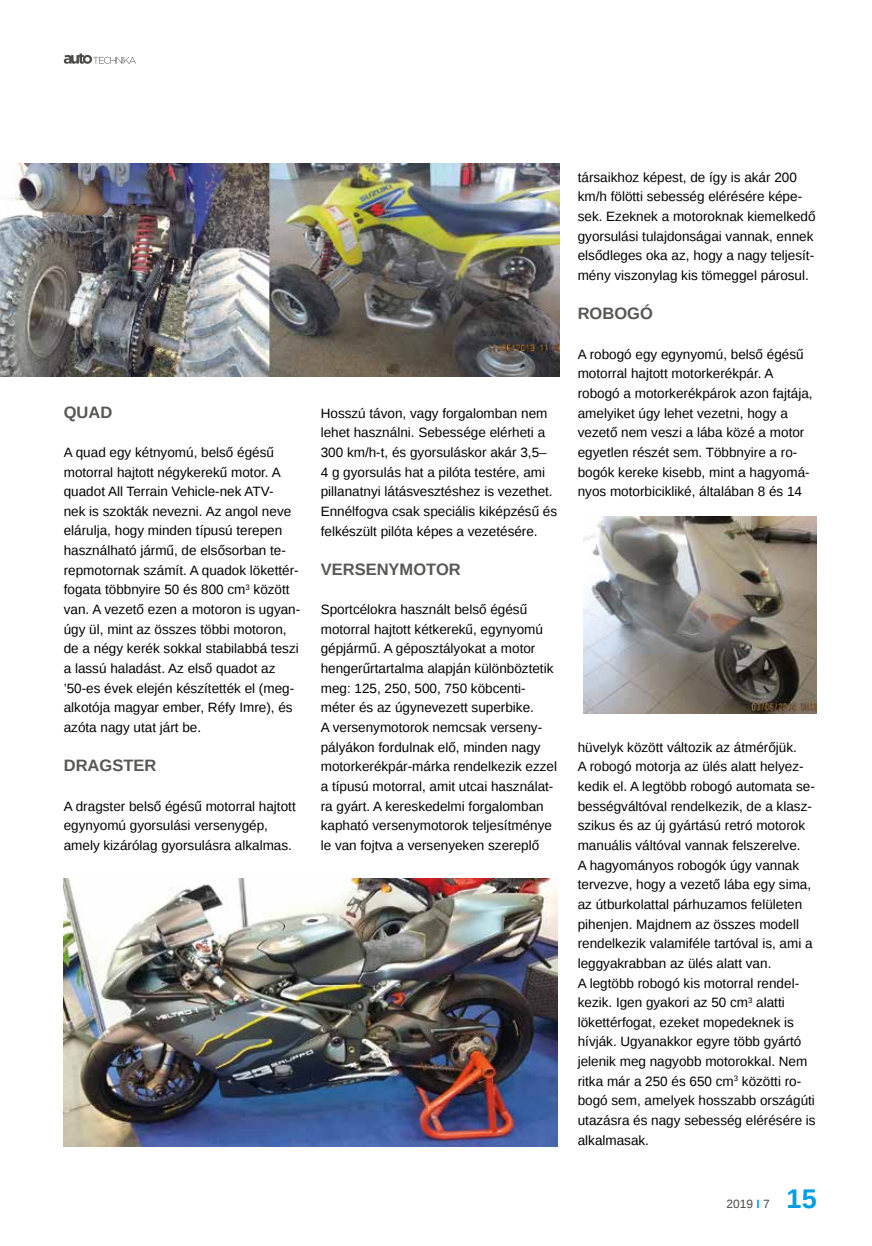
<style>
.page{position:relative;width:872px;height:1246px;background:#fff}
.page>*{position:absolute;margin:0;border:0;box-sizing:border-box;transform-origin:0 0}
.t1{font:700 27px "Liberation Sans";color:#009fe3}
.t2{font:700 16.5px "Liberation Sans";color:#575756}
.t3{font:13.5px/19.6px "Liberation Sans";color:#000}
.t4{font:12px "Liberation Sans";color:#4a4a49}
.s1{font-weight:700;color:#009fe3}
</style>
<div class="page">
<svg style="left:64px;top:53px;width:72px;height:11px"></svg>
<img style="left:0;top:163px;width:559px;height:213px">
<img style="left:64px;top:878px;width:493px;height:268px">
<img style="left:583px;top:516px;width:233px;height:197px">
<p class="t2" style="left:64px;top:400px;width:50px">QUAD</p>
<p class="t3" style="left:64px;top:443px;width:238px">A quad egy kétnyomú, belső égésű motorral hajtott négykerekű motor. A quadot All Terrain Vehicle-nek ATV-<br>nek is szokták nevezni. Az angol neve elárulja, hogy minden típusú terepen használható jármű, de elsősorban te&shy;repmotornak számít. A quadok lökettér&shy;fogata többnyire 50 és 800 cm<sup>3</sup> között van. A vezető ezen a motoron is ugyan&shy;úgy ül, mint az összes többi motoron, de a négy kerék sokkal stabilabbá teszi a lassú haladást. Az első quadot az ’50-es évek elején készítették el (meg&shy;alkotója magyar ember, Réfy Imre), és azóta nagy utat járt be.</p>
<p class="t2" style="left:64px;top:754px;width:94px">DRAGSTER</p>
<p class="t3" style="left:64px;top:797px;width:233px">A dragster belső égésű motorral hajtott egynyomú gyorsulási versenygép, amely kizárólag gyorsulásra alkalmas.</p>
<p class="t3" style="left:321px;top:404px;width:238px">Hosszú távon, vagy forgalomban nem lehet használni. Sebessége elérheti a 300 km/h-t, és gyorsuláskor akár 3,5– 4 g gyorsulás hat a pilóta testére, ami pillanatnyi látásvesztéshez is vezethet.<br>Ennélfogva csak speciális kiképzésű és felkészült pilóta képes a vezetésére.</p>
<p class="t2" style="left:321px;top:558px;width:141px">VERSENYMOTOR</p>
<p class="t3" style="left:321px;top:600px;width:238px">Sportcélokra használt belső égésű motorral hajtott kétkerekű, egynyomú gépjármű. A géposztályokat a motor hengerűrtartalma alapján különböztetik meg: 125, 250, 500, 750 köbcenti&shy;méter és az úgynevezett superbike.<br>A versenymotorok nemcsak verseny&shy;pályákon fordulnak elő, minden nagy motorkerékpár-márka rendelkezik ezzel a típusú motorral, amit utcai használat&shy;ra gyárt. A kereskedelmi forgalomban kapható versenymotorok teljesítménye le van fojtva a versenyeken szereplő</p>
<p class="t3" style="left:578px;top:168px;width:239px">társaikhoz képest, de így is akár 200 km/h fölötti sebesség elérésére képe&shy;sek. Ezeknek a motoroknak kiemelkedő gyorsulási tulajdonságai vannak, ennek elsődleges oka az, hogy a nagy teljesít&shy;mény viszonylag kis tömeggel párosul.</p>
<p class="t2" style="left:578px;top:302px;width:77px">ROBOGÓ</p>
<p class="t3" style="left:578px;top:345px;width:236px">A robogó egy egynyomú, belső égésű motorral hajtott motorkerékpár. A robogó a motorkerékpárok azon fajtája, amelyiket úgy lehet vezetni, hogy a vezető nem veszi a lába közé a motor egyetlen részét sem. Többnyire a ro&shy;bogók kereke kisebb, mint a hagyomá&shy;nyos motorbicikliké, általában 8 és 14</p>
<p class="t3" style="left:578px;top:738px;width:239px">hüvelyk között változik az átmérőjük.<br>A robogó motorja az ülés alatt helyez&shy;kedik el. A legtöbb robogó automata se&shy;bességváltóval rendelkezik, de a klas - szikus és az új gyártású retró motorok manuális váltóval vannak felszerelve.<br>A hagyományos robogók úgy vannak tervezve, hogy a vezető lába egy sima, az útburkolattal párhuzamos felületen pihenjen. Majdnem az összes modell rendelkezik valamiféle tartóval is, ami a leggyakrabban az ülés alatt van.<br>A legtöbb robogó kis motorral rendel&shy;kezik. Igen gyakori az 50 cm<sup>3</sup> alatti lökettérfogat, ezeket mopedeknek is hívják. Ugyanakkor egyre több gyártó jelenik meg nagyobb motorokkal. Nem ritka már a 250 és 650 cm<sup>3</sup> közötti ro&shy;bogó sem, amelyek hosszabb országúti utazásra és nagy sebesség elérésére is alkalmasak.</p>
<p class="t4" style="left:726px;top:1197px;width:45px">2019 <span class="s1">I</span> 7</p>
<h1 class="t1" style="left:786px;top:1180px;width:32px">15</h1>
</div>
